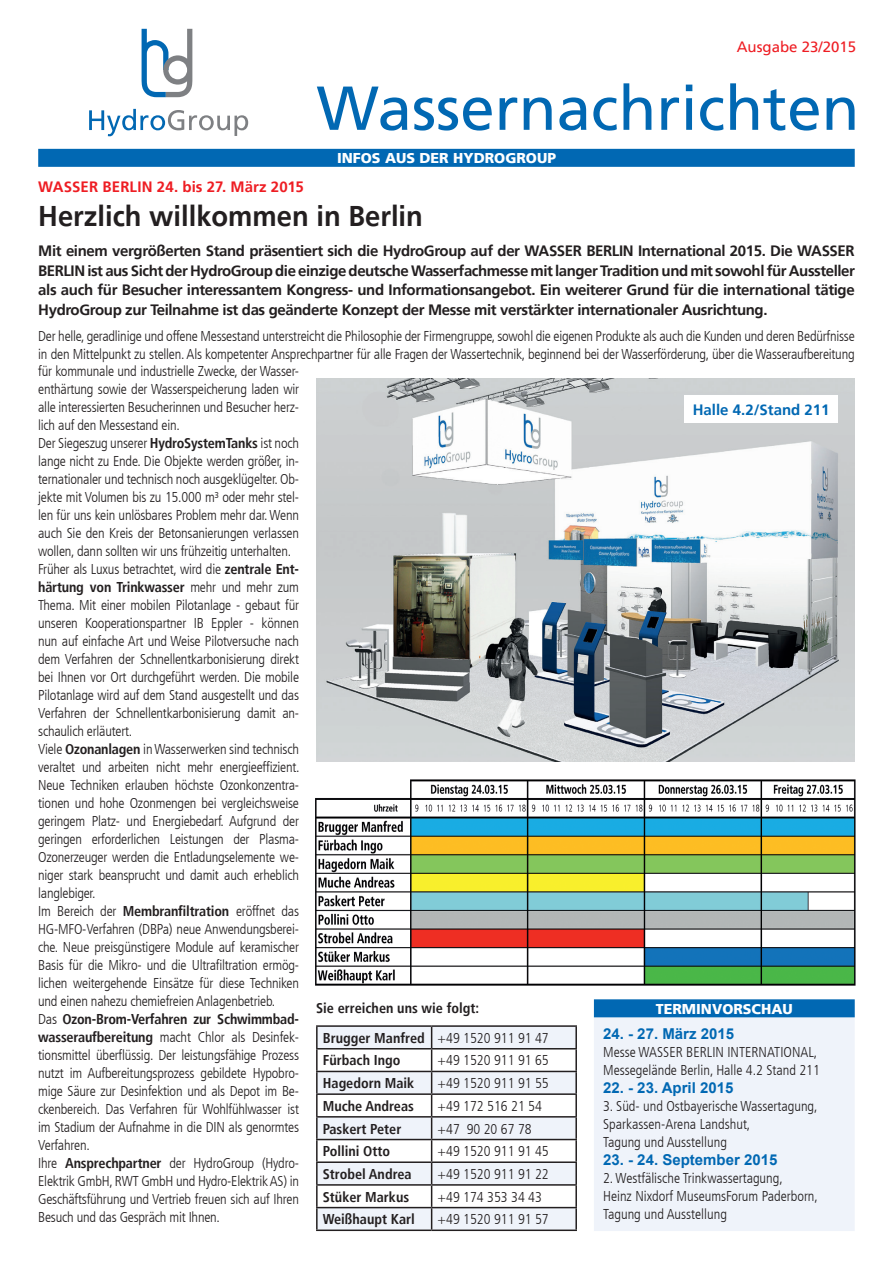
<style>
.page{position:relative;width:893px;height:1263px;background:#fff}
.page>*{position:absolute;margin:0;border:0;box-sizing:border-box;transform-origin:0 0}
.t1{font:61.95px "Frutiger LT";color:#0168b3}
.t2{font:700 28.5px "Frutiger";color:#231f20;scale:.96 1}
.t3{font:700 15px/19.5px "Frutiger";letter-spacing:-.025em;color:#231f20;text-align:justify}
.t4{font:700 15px "Arial";color:#0168b3}
.t5{font:700 15px "Frutiger";letter-spacing:.01em;color:#ee1d23}
.t6{font:700 15px "Frutiger";color:#0168b3}
.t7{font:15px "Frutiger LT";color:#ee1d23}
.t8{font:300 condensed 14.25px/18px "Frutiger LT";letter-spacing:-.015em;color:#231f20}
.t9{font:700 condensed 14.25px/22.6px "Frutiger LT";color:#231f20}
.t10{font:900 14.25px "Frutiger LT";color:#fff}
.s1{font-weight:700}
.s2{font-weight:300}
</style>
<div class="page">
<div style="left:38px;top:149px;width:817px;height:18px;background:#0168b3"></div>
<div style="left:594px;top:1014px;width:261px;height:217px;background:#eff3fa"></div>
<div style="left:594px;top:999px;width:261px;height:18px;background:#0168b3"></div>
<svg style="left:89px;top:109px;width:159px;height:27px"></svg>
<svg style="left:142px;top:29px;width:50px;height:68px"></svg>
<img style="left:316px;top:378px;width:539px;height:383px">
<div style="left:685px;top:395px;width:153px;height:28px;background:#fff"></div>
<img style="left:315px;top:779px;width:541px;height:207px">
<svg style="left:318px;top:1027px;width:257px;height:202px;fill:#eff3fa"></svg>
<hr style="left:316px;top:1025px;width:116px;height:2px;background:#231f20">
<hr style="left:316px;top:1027px;width:2px;height:21px;background:#231f20">
<hr style="left:432px;top:1025px;width:145px;height:2px;background:#231f20">
<hr style="left:575px;top:1027px;width:2px;height:21px;background:#231f20">
<hr style="left:316px;top:1048px;width:116px;height:1px;background:#231f20">
<hr style="left:316px;top:1049px;width:2px;height:22px;background:#231f20">
<hr style="left:432px;top:1048px;width:145px;height:1px;background:#231f20">
<hr style="left:575px;top:1049px;width:2px;height:22px;background:#231f20">
<hr style="left:316px;top:1071px;width:116px;height:1px;background:#231f20">
<hr style="left:316px;top:1072px;width:2px;height:21px;background:#231f20">
<hr style="left:432px;top:1071px;width:145px;height:1px;background:#231f20">
<hr style="left:575px;top:1072px;width:2px;height:21px;background:#231f20">
<hr style="left:316px;top:1093px;width:116px;height:2px;background:#231f20">
<hr style="left:316px;top:1095px;width:2px;height:21px;background:#231f20">
<hr style="left:432px;top:1093px;width:145px;height:2px;background:#231f20">
<hr style="left:575px;top:1095px;width:2px;height:21px;background:#231f20">
<hr style="left:316px;top:1116px;width:116px;height:1px;background:#231f20">
<hr style="left:316px;top:1117px;width:2px;height:22px;background:#231f20">
<hr style="left:432px;top:1116px;width:145px;height:1px;background:#231f20">
<hr style="left:575px;top:1117px;width:2px;height:22px;background:#231f20">
<hr style="left:316px;top:1139px;width:116px;height:1px;background:#231f20">
<hr style="left:316px;top:1140px;width:2px;height:21px;background:#231f20">
<hr style="left:432px;top:1139px;width:145px;height:1px;background:#231f20">
<hr style="left:575px;top:1140px;width:2px;height:21px;background:#231f20">
<hr style="left:316px;top:1161px;width:116px;height:2px;background:#231f20">
<hr style="left:316px;top:1163px;width:2px;height:21px;background:#231f20">
<hr style="left:432px;top:1161px;width:145px;height:2px;background:#231f20">
<hr style="left:575px;top:1163px;width:2px;height:21px;background:#231f20">
<hr style="left:316px;top:1184px;width:116px;height:2px;background:#231f20">
<hr style="left:316px;top:1186px;width:2px;height:21px;background:#231f20">
<hr style="left:432px;top:1184px;width:145px;height:2px;background:#231f20">
<hr style="left:575px;top:1186px;width:2px;height:21px;background:#231f20">
<hr style="left:316px;top:1207px;width:116px;height:1px;background:#231f20">
<hr style="left:316px;top:1208px;width:2px;height:21px;background:#231f20">
<hr style="left:432px;top:1207px;width:145px;height:1px;background:#231f20">
<svg style="left:431px;top:1027px;width:1px;height:202px"></svg>
<hr style="left:575px;top:1208px;width:2px;height:21px;background:#231f20">
<hr style="left:316px;top:1229px;width:116px;height:2px;background:#231f20">
<hr style="left:432px;top:1229px;width:145px;height:2px;background:#231f20">
<p class="t7" style="left:737px;top:38px;width:121px">Ausgabe 23/2015</p>
<h1 class="t1" style="left:317px;top:72px;width:544px">Wassernachrichten</h1>
<p class="t10" style="left:337px;top:149px;width:220px">INFOS AUS DER HYDROGROUP</p>
<p class="t5" style="left:38px;top:178px;width:267px">WASSER BERLIN 24. bis 27. März 2015</p>
<h2 class="t2" style="left:38px;top:200px;width:402px">Herzlich willkommen in Berlin</h2>
<p class="t3" style="left:38px;top:241px;width:818px">Mit einem vergrößerten Stand präsentiert sich die HydroGroup auf der WASSER BERLIN International 2015. Die WASSER BERLIN ist aus Sicht der HydroGroup die einzige deutsche Wasserfachmesse mit langer Tradition und mit sowohl für Aussteller als auch für Besucher interessantem Kongress- und Informationsangebot. Ein weiterer Grund für die international tätige HydroGroup zur Teilnahme ist das geänderte Konzept der Messe mit verstärkter internationaler Ausrichtung.</p>
<p class="t8" style="left:38px;top:328px;width:818px">Der helle, geradlinige und offene Messestand unterstreicht die Philosophie der Firmengruppe, sowohl die eigenen Produkte als auch die Kunden und deren Bedürfnisse in den Mittelpunkt zu stellen. Als kompetenter Ansprechpartner für alle Fragen der Wassertechnik, beginnend bei der Wasserförderung, über die Wasseraufbereitung für kommunale und industrielle Zwecke, der Wasser-<br>enthärtung sowie der Wasserspeicherung laden wir<br>alle interessierten Besucherinnen und Besucher herz-<br>lich auf den Messestand ein.<br>Der Siegeszug unserer <span class="s1">HydroSystemTanks</span> ist noch<br>lange nicht zu Ende. Die Objekte werden größer, in-<br>ternationaler und technisch noch ausgeklügelter. Ob-<br>jekte mit Volumen bis zu 15.000 m³ oder mehr stel-<br>len für uns kein unlösbares Problem mehr dar. Wenn<br>auch Sie den Kreis der Betonsanierungen verlassen<br>wollen, dann sollten wir uns frühzeitig unterhalten.<br>Früher als Luxus betrachtet, wird die <span class="s1">zentrale Ent-<br>härtung von Trinkwasser</span> mehr und mehr zum<br>Thema. Mit einer mobilen Pilotanlage - gebaut für<br>unseren Kooperationspartner IB Eppler - können<br>nun auf einfache Art und Weise Pilotversuche nach<br>dem Verfahren der Schnellentkarbonisierung direkt<br>bei Ihnen vor Ort durchgeführt werden. Die mobile<br>Pilotanlage wird auf dem Stand ausgestellt und das<br>Verfahren der Schnellentkarbonisierung damit an-<br>schaulich erläutert.<br>Viele <span class="s1">Ozonanlagen</span> in Wasserwerken sind technisch<br>veraltet und arbeiten nicht mehr energieeffizient.<br>Neue Techniken erlauben höchste Ozonkonzentra-<br>tionen und hohe Ozonmengen bei vergleichsweise<br>geringem Platz- und Energiebedarf. Aufgrund der<br>geringen erforderlichen Leistungen der Plasma-<br>Ozonerzeuger werden die Entladungselemente we-<br>niger stark beansprucht und damit auch erheblich<br>langlebiger.<br>Im Bereich der <span class="s1">Membranfiltration</span> eröffnet das<br>HG-MFO-Verfahren (DBPa) neue Anwendungsberei-<br>che. Neue preisgünstigere Module auf keramischer<br>Basis für die Mikro- und die Ultrafiltration ermög-<br>lichen weitergehende Einsätze für diese Techniken<br>und einen nahezu chemiefreien Anlagenbetrieb.<br>Das <span class="s1">Ozon-Brom-Verfahren zur Schwimmbad-<br>wasseraufbereitung</span> macht Chlor als Desinfek-<br>tionsmittel überflüssig. Der leistungsfähige Prozess<br>nutzt im Aufbereitungsprozess gebildete Hypobro-<br>mige Säure zur Desinfektion und als Depot im Be-<br>ckenbereich. Das Verfahren für Wohlfühlwasser ist<br>im Stadium der Aufnahme in die DIN als genormtes<br>Verfahren.<br>Ihre <span class="s1">Ansprechpartner</span> der HydroGroup (Hydro-<br>Elektrik GmbH, RWT GmbH und Hydro-Elektrik AS) in<br>Geschäftsführung und Vertrieb freuen sich auf Ihren<br>Besuch und das Gespräch mit Ihnen.</p>
<p class="t6" style="left:693px;top:401px;width:138px">Halle 4.2/Stand 211</p>
<p class="t9" style="left:316px;top:997px;width:165px">Sie erreichen uns wie folgt:</p>
<p class="t10" style="left:656px;top:1000px;width:138px">TERMINVORSCHAU</p>
<p class="t4" style="left:603px;top:1023px;width:132px">24. - 27. März 2015</p>
<p class="t8" style="left:603px;top:1043px;width:218px">Messe WASSER BERLIN INTERNATIONAL,<br>Messegelände Berlin, Halle 4.2 Stand 211</p>
<p class="t4" style="left:603px;top:1077px;width:132px">22. - 23. April 2015</p>
<p class="t8" style="left:603px;top:1097px;width:216px">3. Süd- und Ostbayerische Wassertagung,<br>Sparkassen-Arena Landshut,<br>Tagung und Ausstellung</p>
<p class="t4" style="left:603px;top:1149px;width:176px">23. - 24. September 2015</p>
<p class="t8" style="left:603px;top:1169px;width:216px">2. Westfälische Trinkwassertagung,<br>Heinz Nixdorf MuseumsForum Paderborn,<br>Tagung und Ausstellung</p>
<p class="t9" style="left:323px;top:1026px;width:227px">Brugger Manfred <span class="s2">+49 1520 911 91 47<br></span>Fürbach Ingo</p>
<p class="t8" style="left:438px;top:1052px;width:113px">+49 1520 911 91 65</p>
<p class="t9" style="left:323px;top:1072px;width:93px">Hagedorn Maik</p>
<p class="t8" style="left:438px;top:1074px;width:113px">+49 1520 911 91 55</p>
<p class="t9" style="left:323px;top:1094px;width:93px">Muche Andreas</p>
<p class="t8" style="left:438px;top:1097px;width:106px">+49 172 516 21 54</p>
<p class="t9" style="left:323px;top:1117px;width:80px">Paskert Peter</p>
<p class="t8" style="left:438px;top:1120px;width:96px">+47 90 20 67 78</p>
<p class="t9" style="left:323px;top:1140px;width:69px">Pollini Otto</p>
<p class="t8" style="left:438px;top:1142px;width:113px">+49 1520 911 91 45</p>
<p class="t9" style="left:323px;top:1163px;width:90px">Strobel Andrea</p>
<p class="t8" style="left:438px;top:1165px;width:113px">+49 1520 911 91 22</p>
<p class="t9" style="left:323px;top:1185px;width:88px">Stüker Markus</p>
<p class="t8" style="left:438px;top:1188px;width:106px">+49 174 353 34 43</p>
<p class="t9" style="left:323px;top:1208px;width:94px">Weißhaupt Karl</p>
<p class="t8" style="left:438px;top:1210px;width:113px">+49 1520 911 91 57</p>
</div>
